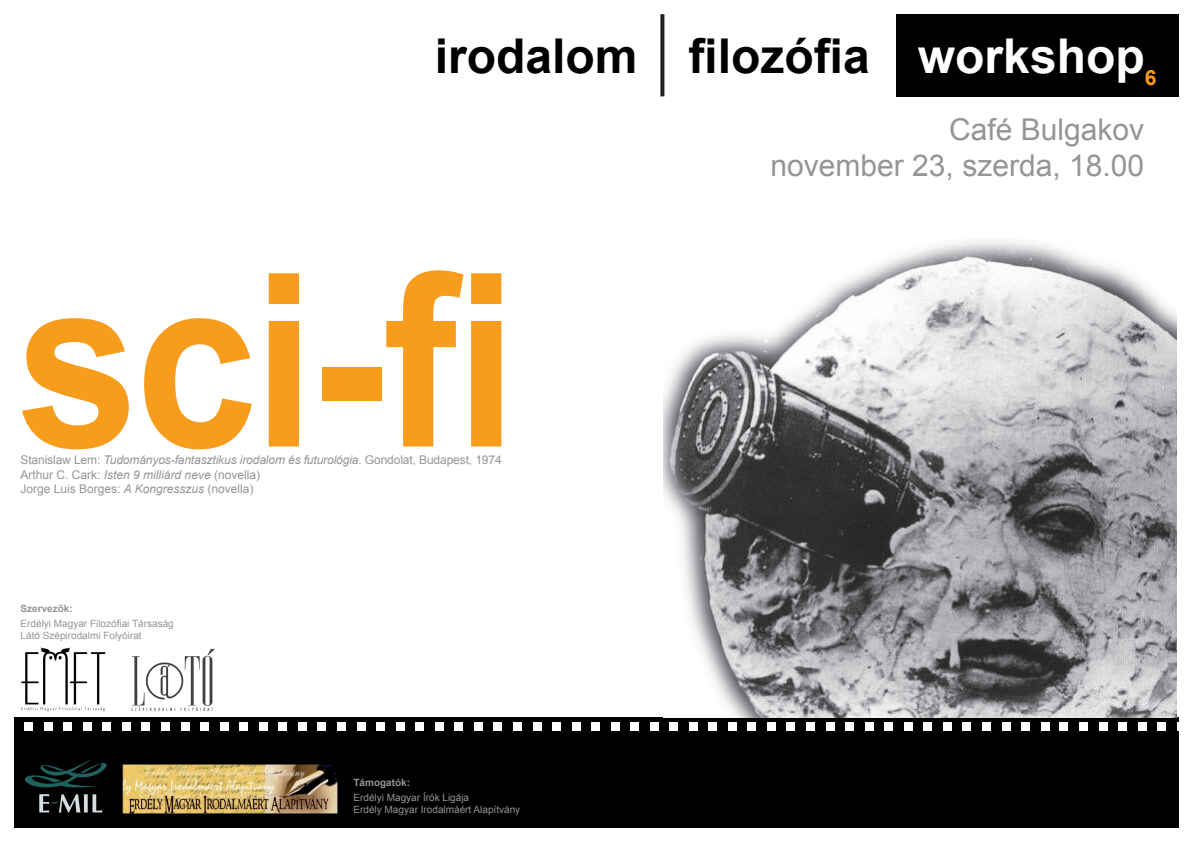
<style>
.page{position:relative;width:1191px;height:842px;background:#fff}
.page>*{position:absolute;margin:0;border:0;box-sizing:border-box;transform-origin:0 0}
.t1{font:700 242px "Arial";color:#f89c1c;scale:.91 1}
.t2{font:700 48px "Arial";color:#000}
.t3{font:30px/36px "Arial";color:#939598;text-align:right}
.t4{font:700 21px "Arial";color:#f89c1c}
.t5{font:12px/14.4px "Arial";color:#939598}
.t6{font:10px/12px "Arial";color:#939598}
.t7{font:700 10px "Arial";color:#939598}
.s1{color:#fff}
.s2{font-style:italic}
</style>
<div class="page">
<div style="left:896px;top:14px;width:282px;height:82px;background:#000"></div>
<svg style="left:660px;top:14px;width:4px;height:82px"></svg>
<div style="left:14px;top:717px;width:1164px;height:111px;background:#000"></div>
<img style="left:123px;top:764px;width:215px;height:49px">
<img style="left:24px;top:759px;width:82px;height:54px">
<div style="left:63px;top:722px;width:9px;height:9px;background:#fff"></div>
<div style="left:44px;top:722px;width:8px;height:9px;background:#fff"></div>
<div style="left:24px;top:722px;width:9px;height:9px;background:#fff"></div>
<div style="left:83px;top:722px;width:8px;height:9px;background:#fff"></div>
<div style="left:103px;top:722px;width:8px;height:9px;background:#fff"></div>
<div style="left:122px;top:722px;width:9px;height:9px;background:#fff"></div>
<div style="left:142px;top:722px;width:8px;height:9px;background:#fff"></div>
<div style="left:161px;top:722px;width:9px;height:9px;background:#fff"></div>
<div style="left:239px;top:722px;width:9px;height:9px;background:#fff"></div>
<div style="left:220px;top:722px;width:8px;height:9px;background:#fff"></div>
<div style="left:181px;top:722px;width:8px;height:9px;background:#fff"></div>
<div style="left:200px;top:722px;width:9px;height:9px;background:#fff"></div>
<div style="left:259px;top:722px;width:8px;height:9px;background:#fff"></div>
<div style="left:278px;top:722px;width:9px;height:9px;background:#fff"></div>
<div style="left:298px;top:722px;width:8px;height:9px;background:#fff"></div>
<div style="left:317px;top:722px;width:9px;height:9px;background:#fff"></div>
<div style="left:337px;top:722px;width:8px;height:9px;background:#fff"></div>
<div style="left:415px;top:722px;width:9px;height:9px;background:#fff"></div>
<div style="left:396px;top:722px;width:8px;height:9px;background:#fff"></div>
<div style="left:357px;top:722px;width:8px;height:9px;background:#fff"></div>
<div style="left:376px;top:722px;width:9px;height:9px;background:#fff"></div>
<div style="left:435px;top:722px;width:8px;height:9px;background:#fff"></div>
<div style="left:454px;top:722px;width:9px;height:9px;background:#fff"></div>
<div style="left:474px;top:722px;width:9px;height:9px;background:#fff"></div>
<div style="left:494px;top:722px;width:8px;height:9px;background:#fff"></div>
<div style="left:513px;top:722px;width:9px;height:9px;background:#fff"></div>
<div style="left:591px;top:722px;width:9px;height:9px;background:#fff"></div>
<div style="left:572px;top:722px;width:8px;height:9px;background:#fff"></div>
<div style="left:533px;top:722px;width:8px;height:9px;background:#fff"></div>
<div style="left:552px;top:722px;width:9px;height:9px;background:#fff"></div>
<div style="left:611px;top:722px;width:8px;height:9px;background:#fff"></div>
<div style="left:630px;top:722px;width:9px;height:9px;background:#fff"></div>
<div style="left:650px;top:722px;width:8px;height:9px;background:#fff"></div>
<div style="left:669px;top:722px;width:9px;height:9px;background:#fff"></div>
<div style="left:689px;top:722px;width:8px;height:9px;background:#fff"></div>
<div style="left:767px;top:722px;width:8px;height:9px;background:#fff"></div>
<div style="left:747px;top:722px;width:9px;height:9px;background:#fff"></div>
<div style="left:708px;top:722px;width:9px;height:9px;background:#fff"></div>
<div style="left:728px;top:722px;width:8px;height:9px;background:#fff"></div>
<div style="left:786px;top:722px;width:9px;height:9px;background:#fff"></div>
<div style="left:806px;top:722px;width:8px;height:9px;background:#fff"></div>
<div style="left:825px;top:722px;width:9px;height:9px;background:#fff"></div>
<div style="left:845px;top:722px;width:9px;height:9px;background:#fff"></div>
<div style="left:865px;top:722px;width:8px;height:9px;background:#fff"></div>
<div style="left:943px;top:722px;width:8px;height:9px;background:#fff"></div>
<div style="left:923px;top:722px;width:9px;height:9px;background:#fff"></div>
<div style="left:884px;top:722px;width:9px;height:9px;background:#fff"></div>
<div style="left:904px;top:722px;width:8px;height:9px;background:#fff"></div>
<div style="left:962px;top:722px;width:9px;height:9px;background:#fff"></div>
<div style="left:982px;top:722px;width:8px;height:9px;background:#fff"></div>
<div style="left:1001px;top:722px;width:9px;height:9px;background:#fff"></div>
<div style="left:1021px;top:722px;width:8px;height:9px;background:#fff"></div>
<div style="left:1040px;top:722px;width:9px;height:9px;background:#fff"></div>
<div style="left:1118px;top:722px;width:8px;height:9px;background:#fff"></div>
<div style="left:1098px;top:722px;width:9px;height:9px;background:#fff"></div>
<div style="left:1059px;top:722px;width:9px;height:9px;background:#fff"></div>
<div style="left:1079px;top:722px;width:8px;height:9px;background:#fff"></div>
<div style="left:1137px;top:722px;width:9px;height:9px;background:#fff"></div>
<div style="left:1157px;top:722px;width:8px;height:9px;background:#fff"></div>
<div style="left:1176px;top:722px;width:9px;height:9px;background:#fff"></div>
<img style="left:663px;top:241px;width:513px;height:476px">
<img style="left:21px;top:647px;width:85px;height:65px">
<img style="left:131px;top:648px;width:84px;height:63px">
<h2 class="t2" style="left:435px;top:24px;width:711px">irodalom filozófia <span class="s1">workshop</span></h2>
<h3 class="t4" style="left:1144px;top:64px;width:13px">6</h3>
<h1 class="t1" style="left:17px;top:202px;width:551px">sci-fi</h1>
<p class="t5" style="left:21px;top:453px;width:482px">Stanislaw Lem: <span class="s2">Tudományos-fantasztikus irodalom és futurológia</span>. Gondolat, Budapest, 1974<br>Arthur C. Cark: <span class="s2">Isten 9 milliárd neve</span> (novella)<br>Jorge Luis Borges: <span class="s2">A Kongresszus</span> (novella)</p>
<p class="t7" style="left:21px;top:602px;width:54px">Szervezők:</p>
<p class="t6" style="left:21px;top:618px;width:155px">Erdélyi Magyar Filozófiai Társaság<br>Látó Szépirodalmi Folyóirat</p>
<p class="t7" style="left:353px;top:776px;width:58px">Támogatók:</p>
<p class="t6" style="left:353px;top:792px;width:168px">Erdélyi Magyar Írók Ligája<br>Erdély Magyar Irodalmáért Alapítvány</p>
<h3 class="t3" style="left:770px;top:112px;width:375px">Café Bulgakov<br>november 23, szerda, 18.00</h3>
</div>
